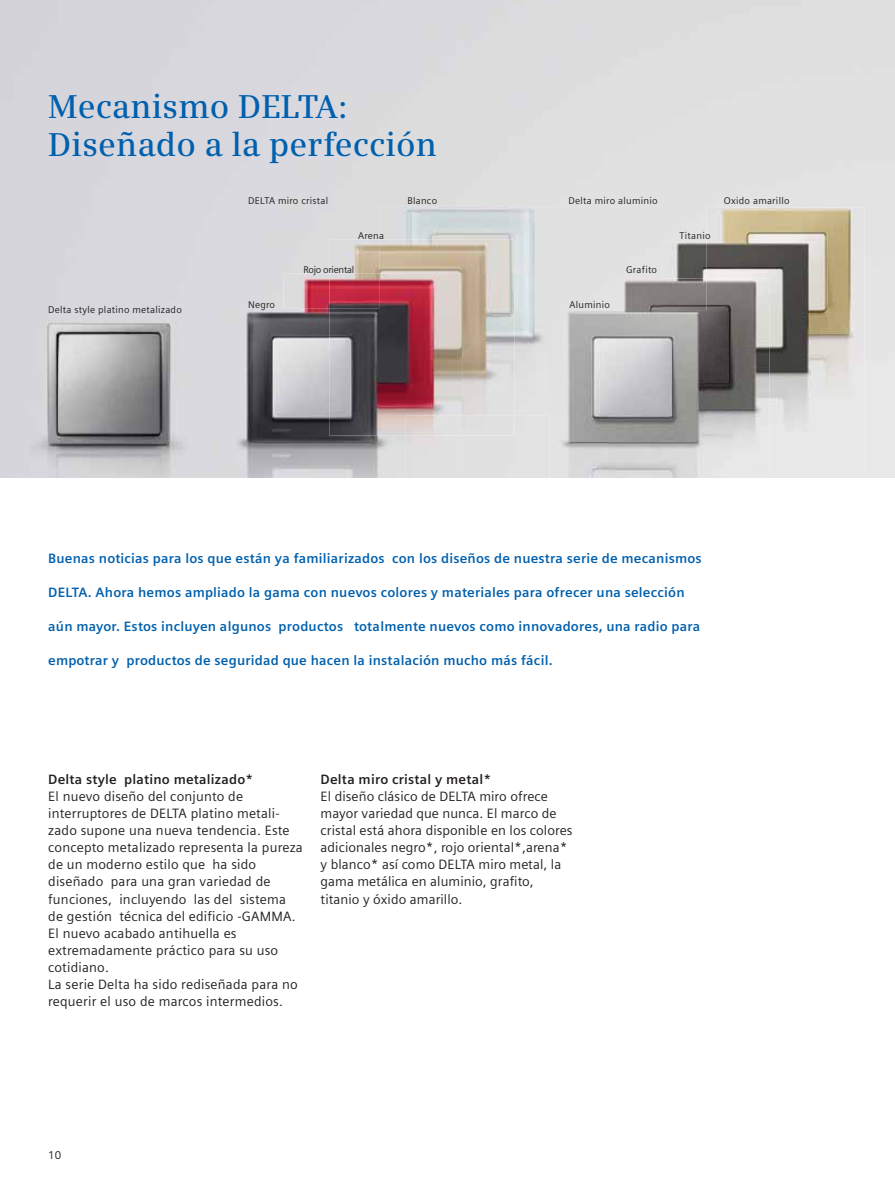
<style>
.page{position:relative;width:895px;height:1192px;background:#fff}
.page>*{position:absolute;margin:0;border:0;box-sizing:border-box;transform-origin:0 0}
.t1{font:600 33px/38.2px "Siemens Serif OT";letter-spacing:.005em;color:#0060ae}
.t2{font:13.5px/17px "Siemens Sans OT";letter-spacing:.015em;color:#231f20}
.t3{font:700 13.5px "Siemens Sans OT";letter-spacing:.015em;color:#0060ae}
.t4{font:700 13.5px "Siemens Sans OT";letter-spacing:.015em;color:#231f20}
.t5{font:11.25px "Siemens Sans OT";color:#231f20}
.t6{font:9.75px "Siemens Sans OT";letter-spacing:.025em;color:#231f20}
.t7{font:9.75px "Siemens Sans OT";letter-spacing:-.03em;color:#231f20}
</style>
<div class="page">
<img style="left:22px;top:320px;width:168px;height:158px">
<img style="left:379px;top:206px;width:181px;height:209px">
<img style="left:329px;top:240px;width:185px;height:195px">
<img style="left:379px;top:240px;width:135px;height:175px">
<img style="left:283px;top:274px;width:179px;height:204px">
<img style="left:329px;top:274px;width:133px;height:161px">
<img style="left:379px;top:274px;width:83px;height:141px">
<img style="left:706px;top:207px;width:157px;height:263px">
<img style="left:220px;top:308px;width:185px;height:170px">
<img style="left:329px;top:308px;width:76px;height:127px">
<img style="left:379px;top:308px;width:26px;height:107px">
<img style="left:660px;top:242px;width:160px;height:236px">
<img style="left:706px;top:242px;width:114px;height:228px">
<img style="left:608px;top:278px;width:161px;height:196px">
<img style="left:706px;top:278px;width:63px;height:192px">
<img style="left:549px;top:310px;width:163px;height:168px">
<img style="left:549px;top:310px;width:11px;height:105px">
<img style="left:706px;top:310px;width:6px;height:160px">
<h1 class="t1" style="left:48px;top:90px;width:390px">Mecanismo DELTA:<br>Diseñado a la perfección</h1>
<p class="t6" style="left:248px;top:197px;width:82px">DELTA miro cristal</p>
<p class="t6" style="left:568px;top:197px;width:90px">Delta miro aluminio</p>
<p class="t6" style="left:407px;top:197px;width:31px">Blanco</p>
<p class="t6" style="left:48px;top:306px;width:135px">Delta style platino metalizado</p>
<p class="t6" style="left:358px;top:232px;width:28px">Arena</p>
<p class="t7" style="left:303px;top:266px;width:52px">Rojo oriental</p>
<p class="t6" style="left:248px;top:300px;width:28px">Negro</p>
<p class="t6" style="left:569px;top:300px;width:42px">Aluminio</p>
<p class="t6" style="left:625px;top:266px;width:32px">Grafito</p>
<p class="t6" style="left:679px;top:232px;width:33px">Titanio</p>
<p class="t6" style="left:723px;top:197px;width:67px">Oxido amarillo</p>
<p class="t3" style="left:48px;top:552px;width:654px">Buenas noticias para los que están ya familiarizados con los diseños de nuestra serie de mecanismos</p>
<p class="t3" style="left:48px;top:586px;width:637px">DELTA. Ahora hemos ampliado la gama con nuevos colores y materiales para ofrecer una selección</p>
<p class="t3" style="left:48px;top:620px;width:653px">aún mayor. Estos incluyen algunos productos totalmente nuevos como innovadores, una radio para</p>
<p class="t3" style="left:48px;top:654px;width:505px">empotrar y productos de seguridad que hacen la instalación mucho más fácil.</p>
<p class="t4" style="left:48px;top:774px;width:206px">Delta style platino metalizado*</p>
<p class="t2" style="left:48px;top:789px;width:256px">El nuevo diseño del conjunto de interruptores de DELTA platino metali&shy;zado supone una nueva tendencia. Este concepto metalizado representa la pureza de un moderno estilo que ha sido diseñado para una gran variedad de funciones, incluyendo las del sistema de gestión técnica del edificio -GAMMA.<br>El nuevo acabado antihuella es extremadamente práctico para su uso cotidiano.<br>La serie Delta ha sido rediseñada para no requerir el uso de marcos intermedios.</p>
<p class="t4" style="left:320px;top:774px;width:172px">Delta miro cristal y metal*</p>
<p class="t2" style="left:320px;top:789px;width:253px">El diseño clásico de DELTA miro ofrece mayor variedad que nunca. El marco de cristal está ahora disponible en los colores adicionales negro*, rojo oriental*,arena* y blanco* así como DELTA miro metal, la gama metálica en aluminio, grafito, titanio y óxido amarillo.</p>
<p class="t5" style="left:48px;top:1149px;width:15px">10</p>
</div>
